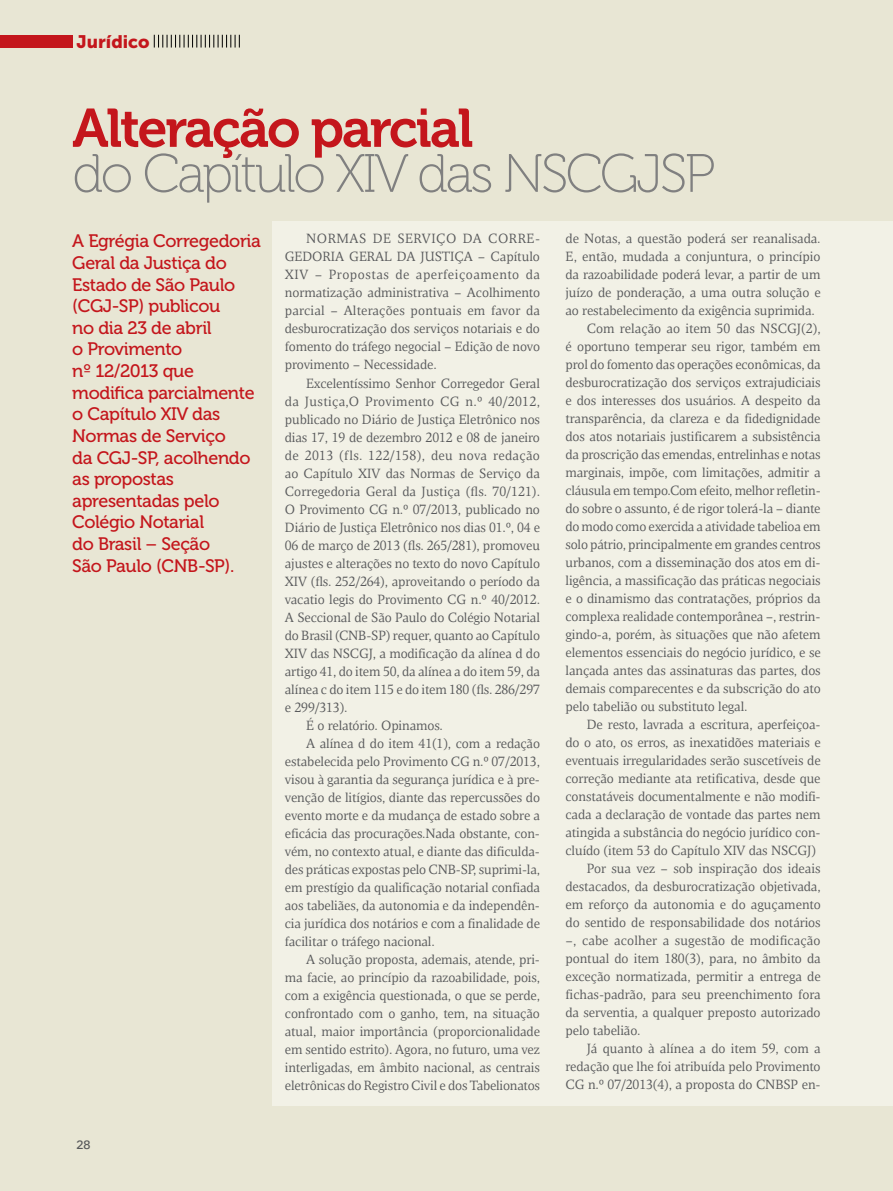
<style>
.page{position:relative;width:893px;height:1191px;background:#e8e6d4}
.page>*{position:absolute;margin:0;border:0;box-sizing:border-box;transform-origin:0 0}
.t1{font:54px "Museo 100";letter-spacing:-.05em;color:#808080}
.t2{font:54px "Museo 700";letter-spacing:-.04em;color:#c4161c}
.t3{font:18px/21.6px "Museo 500";letter-spacing:-.02em;color:#c4161c}
.t4{font:18px "Museo Sans 900";color:#c4161c}
.t5{font:13.5px/18px "NII Serif";letter-spacing:-.01em;color:#58595b;text-align:justify}
.t6{font:13.5px "NII Serif";letter-spacing:.025em;color:#58595b}
.t7{font:13.5px "NII Serif";letter-spacing:.01em;color:#58595b}
.t8{font:12px "NII Sans";color:#58595b}
</style>
<div class="page">
<div style="left:272px;top:221px;width:621px;height:885px;background:#f2f1e6"></div>
<div style="left:0;top:35px;width:72px;height:13px;background:#c4161c"></div>
<svg style="left:154px;top:35px;width:86px;height:13px"></svg>
<h2 class="t4" style="left:77px;top:31px;width:75px">Jurídico</h2>
<h1 class="t2" style="left:72px;top:98px;width:403px">Alteração parcial</h1>
<h1 class="t1" style="left:72px;top:145px;width:644px">do Capítulo XIV das NSCGJSP</h1>
<p class="t3" style="left:72px;top:231px;width:190px">A Egrégia Corregedoria<br>Geral da Justiça do<br>Estado de São Paulo (CGJ-SP) publicou<br>no dia 23 de abril<br>o Provimento<br>nº 12/2013 que modifica parcialmente o Capítulo XIV das<br>Normas de Serviço<br>da CGJ-SP, acolhendo as propostas apresentadas pelo<br>Colégio Notarial<br>do Brasil – Seção<br>São Paulo (CNB-SP).</p>
<p class="t8" style="left:77px;top:1136px;width:15px">28</p>
<p class="t5" style="left:285px;top:230px;width:257px;text-indent:21px">NORMAS DE SERVIÇO DA CORRE-GEDORIA GERAL DA JUSTIÇA – Capítulo XIV – Propostas de aperfeiçoamento da normatização administrativa – Acolhimento parcial – Alterações pontuais em favor da desburocratização dos serviços notariais e do fomento do tráfego negocial – Edição de novo provimento – Necessidade.</p>
<p class="t5" style="left:306px;top:374px;width:235px">Excelentíssimo Senhor Corregedor Geral</p>
<p class="t6" style="left:285px;top:393px;width:257px">da Justiça,O Provimento CG n.º 40/2012,</p>
<p class="t5" style="left:285px;top:410px;width:257px">publicado no Diário de Justiça Eletrônico nos</p>
<p class="t5" style="left:285px;top:428px;width:257px">dias 17, 19 de dezembro 2012 e 08 de janeiro</p>
<p class="t6" style="left:285px;top:447px;width:257px">de 2013 (fls. 122/158), deu nova redação</p>
<p class="t5" style="left:285px;top:464px;width:257px">ao Capítulo XIV das Normas de Serviço da</p>
<p class="t5" style="left:285px;top:482px;width:257px">Corregedoria Geral da Justiça (fls. 70/121).</p>
<p class="t5" style="left:285px;top:500px;width:257px">O Provimento CG n.º 07/2013, publicado no</p>
<p class="t5" style="left:285px;top:518px;width:257px">Diário de Justiça Eletrônico nos dias 01.º, 04 e</p>
<p class="t5" style="left:285px;top:536px;width:257px">06 de março de 2013 (fls. 265/281), promoveu</p>
<p class="t5" style="left:285px;top:554px;width:257px">ajustes e alterações no texto do novo Capítulo</p>
<p class="t5" style="left:285px;top:572px;width:257px">XIV (fls. 252/264), aproveitando o período da</p>
<p class="t5" style="left:285px;top:590px;width:257px">vacatio legis do Provimento CG n.º 40/2012.</p>
<p class="t5" style="left:285px;top:608px;width:257px">A Seccional de São Paulo do Colégio Notarial</p>
<p class="t5" style="left:285px;top:626px;width:257px">do Brasil (CNB-SP) requer, quanto ao Capítulo</p>
<p class="t5" style="left:285px;top:644px;width:257px">XIV das NSCGJ, a modificação da alínea d do</p>
<p class="t5" style="left:285px;top:662px;width:257px">artigo 41, do item 50, da alínea a do item 59, da</p>
<p class="t5" style="left:285px;top:680px;width:257px">alínea c do item 115 e do item 180 (fls. 286/297</p>
<p class="t5" style="left:285px;top:698px;width:64px">e 299/313).</p>
<p class="t5" style="left:306px;top:716px;width:138px">É o relatório. Opinamos.</p>
<p class="t5" style="left:306px;top:734px;width:235px">A alínea d do item 41(1), com a redação</p>
<p class="t5" style="left:285px;top:752px;width:257px">estabelecida pelo Provimento CG n.º 07/2013,</p>
<p class="t5" style="left:285px;top:770px;width:257px">visou à garantia da segurança jurídica e à pre-</p>
<p class="t5" style="left:285px;top:788px;width:257px">venção de litígios, diante das repercussões do</p>
<p class="t5" style="left:285px;top:806px;width:257px">evento morte e da mudança de estado sobre a</p>
<p class="t5" style="left:285px;top:824px;width:257px">eficácia das procurações.Nada obstante, con-</p>
<p class="t5" style="left:285px;top:842px;width:257px">vém, no contexto atual, e diante das dificulda-</p>
<p class="t5" style="left:285px;top:860px;width:257px">des práticas expostas pelo CNB-SP, suprimi-la,</p>
<p class="t5" style="left:285px;top:878px;width:257px">em prestígio da qualificação notarial confiada</p>
<p class="t5" style="left:285px;top:896px;width:257px">aos tabeliães, da autonomia e da independên-</p>
<p class="t5" style="left:285px;top:914px;width:257px">cia jurídica dos notários e com a finalidade de</p>
<p class="t5" style="left:285px;top:932px;width:151px">facilitar o tráfego nacional.</p>
<p class="t5" style="left:306px;top:950px;width:235px">A solução proposta, ademais, atende, pri-</p>
<p class="t5" style="left:285px;top:968px;width:257px">ma facie, ao princípio da razoabilidade, pois,</p>
<p class="t5" style="left:285px;top:986px;width:257px">com a exigência questionada, o que se perde,</p>
<p class="t5" style="left:285px;top:1004px;width:257px">confrontado com o ganho, tem, na situação</p>
<p class="t5" style="left:285px;top:1022px;width:257px">atual, maior importância (proporcionalidade</p>
<p class="t5" style="left:285px;top:1040px;width:257px">em sentido estrito). Agora, no futuro, uma vez</p>
<p class="t5" style="left:285px;top:1058px;width:257px">interligadas, em âmbito nacional, as centrais</p>
<p class="t5" style="left:285px;top:1076px;width:257px">eletrônicas do Registro Civil e dos Tabelionatos</p>
<p class="t5" style="left:566px;top:229px;width:257px">de Notas, a questão poderá ser reanalisada.</p>
<p class="t5" style="left:566px;top:247px;width:257px">E, então, mudada a conjuntura, o princípio</p>
<p class="t5" style="left:566px;top:265px;width:257px">da razoabilidade poderá levar, a partir de um</p>
<p class="t5" style="left:566px;top:283px;width:257px">juízo de ponderação, a uma outra solução e</p>
<p class="t5" style="left:566px;top:301px;width:251px">ao restabelecimento da exigência suprimida.</p>
<p class="t5" style="left:587px;top:319px;width:235px">Com relação ao item 50 das NSCGJ(2),</p>
<p class="t5" style="left:566px;top:337px;width:257px">é oportuno temperar seu rigor, também em</p>
<p class="t5" style="left:566px;top:355px;width:257px">prol do fomento das operações econômicas, da</p>
<p class="t5" style="left:566px;top:373px;width:257px">desburocratização dos serviços extrajudiciais</p>
<p class="t5" style="left:566px;top:391px;width:257px">e dos interesses dos usuários. A despeito da</p>
<p class="t5" style="left:566px;top:409px;width:257px">transparência, da clareza e da fidedignidade</p>
<p class="t5" style="left:566px;top:427px;width:257px">dos atos notariais justificarem a subsistência</p>
<p class="t5" style="left:566px;top:445px;width:257px">da proscrição das emendas, entrelinhas e notas</p>
<p class="t5" style="left:566px;top:463px;width:257px">marginais, impõe, com limitações, admitir a</p>
<p class="t5" style="left:566px;top:481px;width:257px">cláusula em tempo.Com efeito, melhor refletin-</p>
<p class="t5" style="left:566px;top:499px;width:257px">do sobre o assunto, é de rigor tolerá-la – diante</p>
<p class="t5" style="left:566px;top:517px;width:256px">do modo como exercida a atividade tabelioa em</p>
<p class="t5" style="left:566px;top:535px;width:257px">solo pátrio, principalmente em grandes centros</p>
<p class="t5" style="left:566px;top:553px;width:257px">urbanos, com a disseminação dos atos em di-</p>
<p class="t5" style="left:566px;top:571px;width:257px">ligência, a massificação das práticas negociais</p>
<p class="t5" style="left:566px;top:589px;width:257px">e o dinamismo das contratações, próprios da</p>
<p class="t5" style="left:566px;top:607px;width:256px">complexa realidade contemporânea –, restrin-</p>
<p class="t5" style="left:566px;top:625px;width:257px">gindo-a, porém, às situações que não afetem</p>
<p class="t5" style="left:566px;top:643px;width:257px">elementos essenciais do negócio jurídico, e se</p>
<p class="t5" style="left:566px;top:661px;width:257px">lançada antes das assinaturas das partes, dos</p>
<p class="t5" style="left:566px;top:679px;width:257px">demais comparecentes e da subscrição do ato</p>
<p class="t5" style="left:566px;top:697px;width:183px">pelo tabelião ou substituto legal.</p>
<p class="t5" style="left:587px;top:715px;width:235px">De resto, lavrada a escritura, aperfeiçoa-</p>
<p class="t5" style="left:566px;top:733px;width:257px">do o ato, os erros, as inexatidões materiais e</p>
<p class="t5" style="left:566px;top:751px;width:257px">eventuais irregularidades serão suscetíveis de</p>
<p class="t5" style="left:566px;top:769px;width:257px">correção mediante ata retificativa, desde que</p>
<p class="t5" style="left:566px;top:787px;width:257px">constatáveis documentalmente e não modifi-</p>
<p class="t5" style="left:566px;top:805px;width:257px">cada a declaração de vontade das partes nem</p>
<p class="t5" style="left:566px;top:823px;width:257px">atingida a substância do negócio jurídico con-</p>
<p class="t5" style="left:566px;top:841px;width:252px">cluído (item 53 do Capítulo XIV das NSCGJ)</p>
<p class="t5" style="left:587px;top:859px;width:235px">Por sua vez – sob inspiração dos ideais</p>
<p class="t5" style="left:566px;top:877px;width:257px">destacados, da desburocratização objetivada,</p>
<p class="t5" style="left:566px;top:895px;width:257px">em reforço da autonomia e do aguçamento</p>
<p class="t5" style="left:566px;top:913px;width:257px">do sentido de responsabilidade dos notários</p>
<p class="t7" style="left:566px;top:933px;width:257px">–, cabe acolher a sugestão de modificação</p>
<p class="t5" style="left:566px;top:949px;width:257px">pontual do item 180(3), para, no âmbito da</p>
<p class="t5" style="left:566px;top:967px;width:257px">exceção normatizada, permitir a entrega de</p>
<p class="t5" style="left:566px;top:985px;width:257px">fichas-padrão, para seu preenchimento fora</p>
<p class="t5" style="left:566px;top:1003px;width:257px">da serventia, a qualquer preposto autorizado</p>
<p class="t5" style="left:566px;top:1021px;width:76px">pelo tabelião.</p>
<p class="t5" style="left:587px;top:1039px;width:235px">Já quanto à alínea a do item 59, com a</p>
<p class="t5" style="left:566px;top:1057px;width:257px">redação que lhe foi atribuída pelo Provimento</p>
<p class="t5" style="left:566px;top:1075px;width:257px">CG n.º 07/2013(4), a proposta do CNBSP en-</p>
</div>
